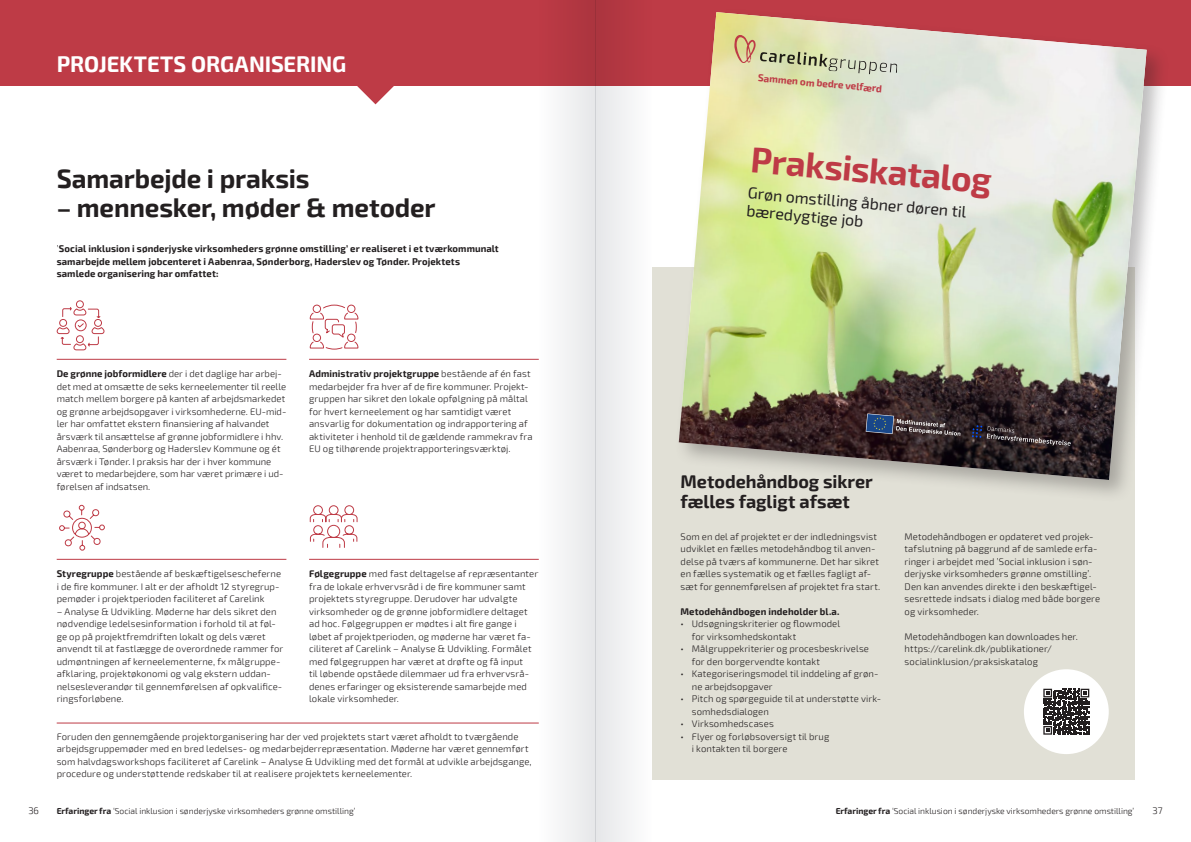
<style>
.page{position:relative;width:1191px;height:842px;background:#fff}
.page>*{position:absolute;margin:0;border:0;box-sizing:border-box;transform-origin:0 0}
.t1{font:700 34.8px "Exo 2";color:#be3b46}
.t2{font:700 26px "Exo 2";letter-spacing:-.005em;color:#231f20}
.t3{font:700 22px "Exo 2";letter-spacing:-.005em;color:#fff}
.t4{font:700 18px/20px "Exo 2";color:#231f20}
.t5{font:16px/18.1px "Exo 2";color:#231f20}
.t6{font:700 9.9px "Exo 2";color:#be3b46}
.t7{font:300 9.5px/12.5px "Exo 2";letter-spacing:.01em;color:#231f20}
.t8{font:700 9.5px/12.5px "Exo 2";letter-spacing:.01em;color:#231f20}
.t9{font:300 8.5px "Exo 2";color:#231f20}
.s1{font-weight:300}
.s2{font-weight:700}
</style>
<div class="page">
<div style="left:652px;top:267px;width:482px;height:513px;background:#e1e0d6"></div>
<div style="left:0;top:0;width:1191px;height:85px;background:#be3b46"></div>
<svg style="left:355px;top:85px;width:40px;height:19px"></svg>
<div style="left:674px;top:7px;width:496px;height:496px;background:#231f20;opacity:.3"></div>
<img style="left:678px;top:12px;width:468px;height:468px">
<svg style="left:972px;top:425px;width:98px;height:21px;background:#393035"></svg>
<svg style="left:865px;top:413px;width:95px;height:23px;background:#474653"></svg>
<svg style="left:734px;top:35px;width:163px;height:39px;background:#cfd0ac"></svg>
<div style="left:1024px;top:669px;width:84px;height:85px;background:#fff;border-radius:50%"></div>
<svg style="left:1043px;top:688px;width:47px;height:47px"></svg>
<svg style="left:1043px;top:689px;width:46px;height:46px"></svg>
<hr style="left:57px;top:359px;width:229px;height:1px;background:#be3b46">
<hr style="left:57px;top:559px;width:229px;height:1px;background:#be3b46">
<hr style="left:309px;top:359px;width:230px;height:1px;background:#be3b46">
<hr style="left:309px;top:559px;width:230px;height:1px;background:#be3b46">
<svg style="left:309px;top:304px;width:50px;height:46px"></svg>
<svg style="left:59px;top:504px;width:46px;height:47px"></svg>
<svg style="left:56px;top:300px;width:49px;height:51px"></svg>
<svg style="left:309px;top:505px;width:49px;height:43px"></svg>
<hr style="left:57px;top:723px;width:482px;height:1px;background:#be3b46">
<svg style="left:595px;top:0;width:57px;height:842px;fill:#f0f1f2"></svg>
<svg style="left:539px;top:0;width:56px;height:842px;fill:#f1f1f2"></svg>
<h3 class="t3" style="left:57px;top:51px;width:291px">PROJEKTETS ORGANISERING</h3>
<h2 class="t2" style="left:57px;top:164px;width:254px">Samarbejde i praksis</h2>
<h2 class="t2" style="left:57px;top:193px;width:380px">– mennesker, møder &amp; metoder</h2>
<p class="t8" style="left:57px;top:243px;width:444px"><span class="s1">’</span>Social inklusion i sønderjyske virksomheders grønne omstilling’ er realiseret i et tværkommunalt samarbejde mellem jobcenteret i Aabenraa, Sønderborg, Haderslev og Tønder. Projektets samlede organisering har omfattet:</p>
<p class="t7" style="left:57px;top:368px;width:231px"><span class="s2">De grønne jobformidlere</span> der i det daglige har arbej&shy;det med at omsætte de seks kerneelementer til reelle match mellem borgere på kanten af arbejdsmarkedet og grønne arbejdsopgaver i virksomhederne. EU-mid&shy;ler har omfattet ekstern finansiering af halvandet årsværk til ansættelse af grønne jobformidlere i hhv.<br>Aabenraa, Sønderborg og Haderslev Kommune og ét årsværk i Tønder. I praksis har der i hver kommune været to medarbejdere, som har været primære i ud&shy;førelsen af indsatsen.</p>
<p class="t7" style="left:309px;top:368px;width:225px"><span class="s2">Administrativ projektgruppe</span> bestående af én fast medarbejder fra hver af de fire kommuner. Projekt&shy;gruppen har sikret den lokale opfølgning på måltal for hvert kerneelement og har samtidigt været ansvarlig for dokumentation og indrapportering af aktiviteter i henhold til de gældende rammekrav fra EU og tilhørende projektrapporteringsværktøj.</p>
<p class="t7" style="left:57px;top:568px;width:226px"><span class="s2">Styregruppe</span> bestående af beskæftigelsescheferne i de fire kommuner. I alt er der afholdt 12 styregrup&shy;pemøder i projektperioden faciliteret af Carelink</p>
<p class="t7" style="left:57px;top:605px;width:228px">– Analyse &amp; Udvikling. Møderne har dels sikret den nødvendige ledelsesinformation i forhold til at føl&shy;ge op på projektfremdriften lokalt og dels været anvendt til at fastlægge de overordnede rammer for udmøntningen af kerneelementerne, fx målgruppe&shy;afklaring, projektøkonomi og valg ekstern uddan&shy;nelsesleverandør til gennemførelsen af opkvalifice&shy;ringsforløbene.</p>
<p class="t7" style="left:309px;top:568px;width:230px"><span class="s2">Følgegruppe</span> med fast deltagelse af repræsentanter fra de lokale erhvervsråd i de fire kommuner samt projektets styregruppe. Derudover har udvalgte virksomheder og de grønne jobformidlere deltaget ad hoc. Følgegruppen er mødtes i alt fire gange i løbet af projektperioden, og møderne har været fa&shy;ciliteret af Carelink – Analyse &amp; Udvikling. Formålet med følgegruppen har været at drøfte og få input<br>til løbende opståede dilemmaer ud fra erhvervsrå&shy;denes erfaringer og eksisterende samarbejde med lokale virksomheder.</p>
<p class="t7" style="left:57px;top:730px;width:476px">Foruden den gennemgående projektorganisering har der ved projektets start været afholdt to tværgående arbejdsgruppemøder med en bred ledelses- og medarbejderrepræsentation. Møderne har været gennemført som halvdagsworkshops faciliteret af Carelink – Analyse &amp; Udvikling med det formål at udvikle arbejdsgange, procedure og understøttende redskaber til at realisere projektets kerneelementer.</p>
<p class="t6" style="left:758px;top:72px;width:126px;rotate:5deg">Sammen om bedre velfærd</p>
<h1 class="t1" style="left:752px;top:139px;width:243px;rotate:5deg">Praksiskatalog</h1>
<h3 class="t5" style="left:749px;top:184px;width:221px;rotate:5deg">Grøn omstilling åbner døren til bæredygtige job</h3>
<h3 class="t4" style="left:680px;top:472px;width:194px">Metodehåndbog sikrer fælles fagligt afsæt</h3>
<p class="t7" style="left:680px;top:530px;width:201px">Som en del af projektet er der indledningsvist udviklet en fælles metodehåndbog til anven&shy;delse på tværs af kommunerne. Det har sikret en fælles systematik og et fælles fagligt af&shy;sæt for gennemførelsen af projektet fra start.</p>
<p class="t8" style="left:680px;top:605px;width:160px">Metodehåndbogen indeholder bl.a.</p>
<p class="t7" style="left:692px;top:618px;width:150px;text-indent:-11px">• Udsøgningskriterier og flowmodel for virksomhedskontakt</p>
<p class="t7" style="left:692px;top:643px;width:179px;text-indent:-11px">• Målgruppekriterier og procesbeskrivelse for den borgervendte kontakt</p>
<p class="t7" style="left:692px;top:668px;width:188px;text-indent:-11px">• Kategoriseringsmodel til inddeling af grøn&shy;ne arbejdsopgaver</p>
<p class="t7" style="left:692px;top:693px;width:191px;text-indent:-11px">• Pitch og spørgeguide til at understøtte virk&shy;somhedsdialogen</p>
<p class="t7" style="left:680px;top:718px;width:95px">• Virksomhedscases</p>
<p class="t7" style="left:692px;top:730px;width:139px;text-indent:-11px">• Flyer og forløbsoversigt til brug i kontakten til borgere</p>
<p class="t7" style="left:904px;top:530px;width:197px">Metodehåndbogen er opdateret ved projek&shy;tafslutning på baggrund af de samlede erfa&shy;ringer i arbejdet med ’Social inklusion i søn&shy;derjyske virksomheders grønne omstilling’.<br>Den kan anvendes direkte i den beskæftigel&shy;sesrettede indsats i dialog med både borgere og virksomheder.</p>
<p class="t7" style="left:904px;top:630px;width:175px">Metodehåndbogen kan downloades her. https://carelink.dk/publikationer/ socialinklusion/praksiskatalog</p>
<p class="t7" style="left:28px;top:804px;width:12px">36</p>
<p class="t9" style="left:57px;top:806px;width:300px"><span class="s2">Erfaringer fra</span> ‘Social inklusion i sønderjyske virksomheders grønne omstilling’</p>
<p class="t9" style="left:835px;top:806px;width:300px"><span class="s2">Erfaringer fra</span> ‘Social inklusion i sønderjyske virksomheders grønne omstilling’</p>
<p class="t7" style="left:1152px;top:804px;width:12px">37</p>
</div>
